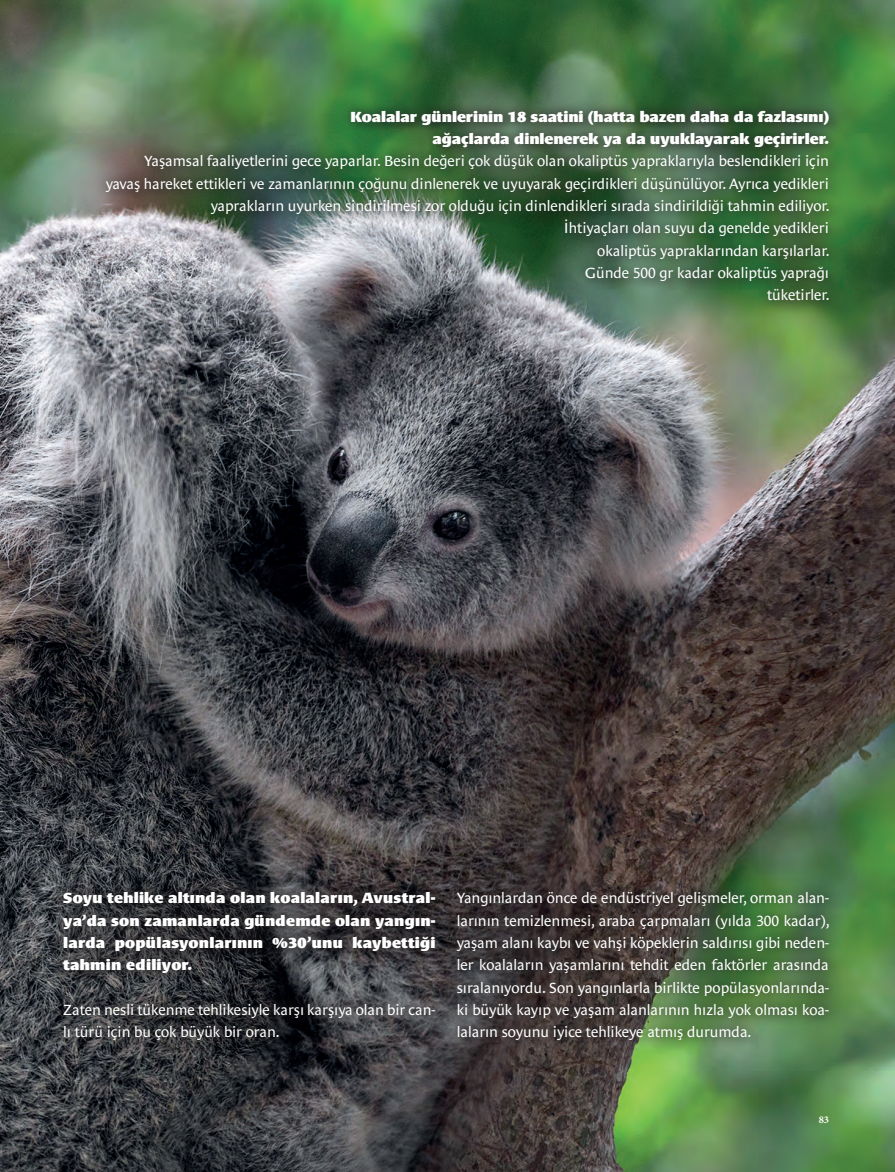
<style>
.page{position:relative;width:895px;height:1172px;background:#fff}
.page>*{position:absolute;margin:0;border:0;box-sizing:border-box;transform-origin:0 0}
.t1{font:15px/22.4px "Le Monde Sans Pro";letter-spacing:-.005em;color:#fff}
.t2{font:900 15px/22.4px "Le Monde Sans Pro";letter-spacing:-.005em;color:#fff;text-align:justify}
.t3{font:700 10.35px "Minion Pro";color:#fff}
</style>
<div class="page">
<img style="left:0;top:0;width:895px;height:1171px">
<div style="left:45px;top:874px;width:800px;height:182px;background:#231f20;opacity:.57"></div>
<svg style="left:52px;top:880px;width:787px;height:171px;background:#3c423a"></svg>
<img style="left:96px;top:99px;width:744px;height:213px">
<svg style="left:891px;top:1169px;width:4px;height:3px"></svg>
<p class="t2" style="left:350px;top:104px;width:480px;text-align:right">Koalalar günlerinin 18 saatini (hatta bazen daha da fazlasını) ağaçlarda dinlenerek ya da uyuklayarak geçirirler.</p>
<p class="t1" style="left:106px;top:148px;width:725px;text-align:right">Yaşamsal faaliyetlerini gece yaparlar. Besin değeri çok düşük olan okaliptüs yapraklarıyla beslendikleri için<br>yavaş hareket ettikleri ve zamanlarının çoğunu dinlenerek ve uyuyarak geçirdikleri düşünülüyor. Ayrıca yedikleri yaprakların uyurken sindirilmesi zor olduğu için dinlendikleri sırada sindirildiği tahmin ediliyor.<br>İhtiyaçları olan suyu da genelde yedikleri<br>okaliptüs yapraklarından karşılarlar.<br>Günde 500 gr kadar okaliptüs yaprağı<br>tüketirler.</p>
<p class="t2" style="left:63px;top:885px;width:374px">Soyu tehlike altında olan koalaların, Avustral&shy;ya’da son zamanlarda gündemde olan yangın&shy;larda popülasyonlarının %30’unu kaybettiği tahmin ediliyor.</p>
<p class="t1" style="left:63px;top:997px;width:374px">Zaten nesli tükenme tehlikesiyle karşı karşıya olan bir can&shy;lı türü için bu çok büyük bir oran.</p>
<p class="t1" style="left:457px;top:885px;width:374px;text-align:justify">Yangınlardan önce de endüstriyel gelişmeler, orman alan&shy;larının temizlenmesi, araba çarpmaları (yılda 300 kadar), yaşam alanı kaybı ve vahşi köpeklerin saldırısı gibi neden&shy;ler koalaların yaşamlarını tehdit eden faktörler arasında sıralanıyordu. Son yangınlarla birlikte popülasyonlarında&shy;ki büyük kayıp ve yaşam alanlarının hızla yok olması koa&shy;laların soyunu iyice tehlikeye atmış durumda.</p>
<p class="t3" style="left:818px;top:1112px;width:12px">83</p>
</div>
